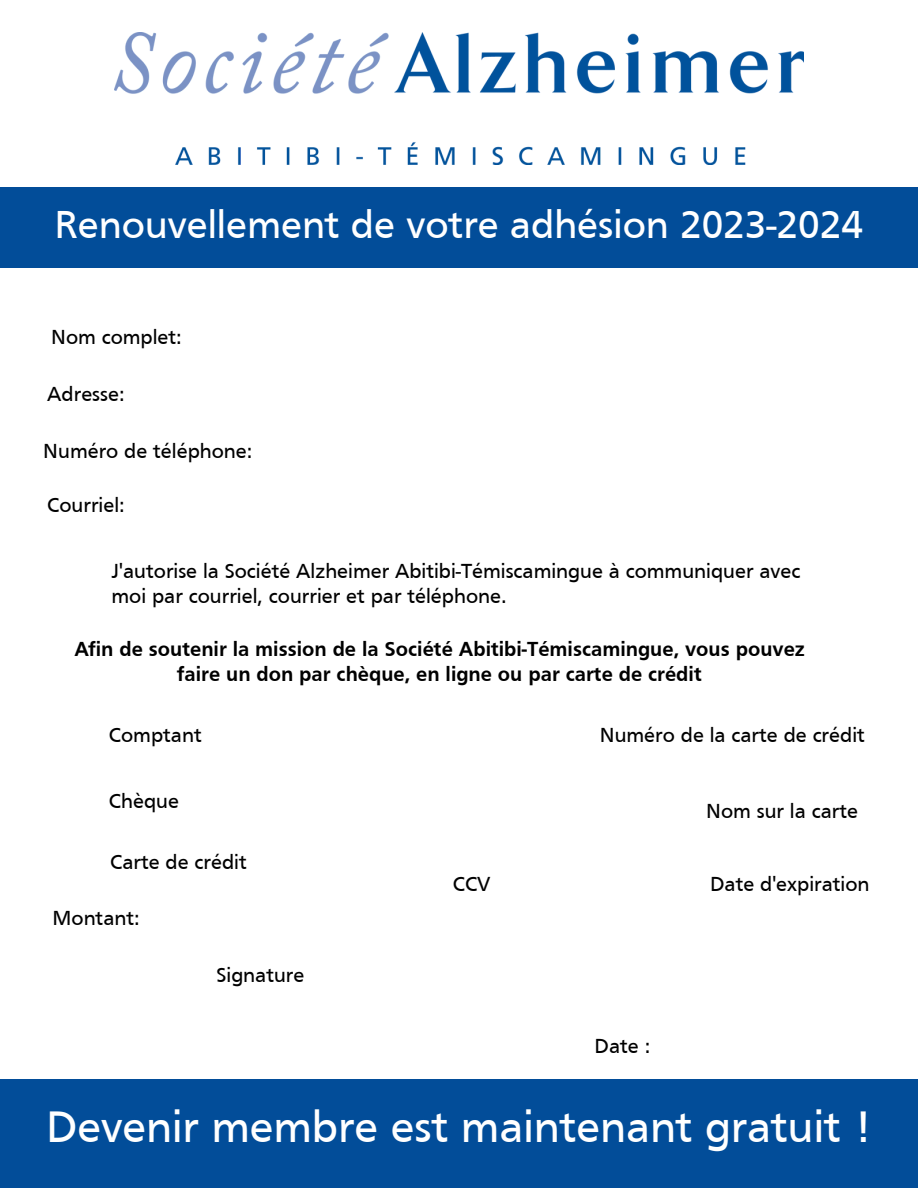
<style>
.page{position:relative;width:918px;height:1188px;background:#fff}
.page>*{position:absolute;margin:0;border:0;box-sizing:border-box;transform-origin:0 0}
.t1{font:45.45px "Frutiger";color:#fff}
.t2{font:40.2px "Frutiger";color:#fff}
.t3{font:21px/25.2px "Frutiger";color:#000}
.t4{font:700 21px/25.2px "Frutiger";color:#000;text-align:center}
</style>
<div class="page">
<div style="left:0;top:1079px;width:918px;height:109px;background:#024d99"></div>
<img style="left:115px;top:33px;width:688px;height:131px">
<div style="left:0;top:188px;width:918px;height:80px;background:#024d99"></div>
<p class="t2" style="left:54px;top:209px;width:810px">Renouvellement de votre adhésion 2023-2024</p>
<p class="t3" style="left:51px;top:324px;width:132px">Nom complet:</p>
<p class="t3" style="left:47px;top:381px;width:79px">Adresse:</p>
<p class="t3" style="left:43px;top:438px;width:211px">Numéro de téléphone:</p>
<p class="t3" style="left:47px;top:492px;width:79px">Courriel:</p>
<p class="t3" style="left:112px;top:558px;width:690px">J'autorise la Société Alzheimer Abitibi-Témiscamingue à communiquer avec moi par courriel, courrier et par téléphone.</p>
<p class="t4" style="left:74px;top:636px;width:732px">Afin de soutenir la mission de la Société Abitibi-Témiscamingue, vous pouvez faire un don par chèque, en ligne ou par carte de crédit</p>
<p class="t3" style="left:109px;top:722px;width:94px">Comptant</p>
<p class="t3" style="left:109px;top:789px;width:72px">Chèque</p>
<p class="t3" style="left:110px;top:849px;width:138px">Carte de crédit</p>
<p class="t3" style="left:53px;top:906px;width:89px">Montant:</p>
<p class="t3" style="left:217px;top:962px;width:89px">Signature</p>
<p class="t3" style="left:600px;top:722px;width:266px">Numéro de la carte de crédit</p>
<p class="t3" style="left:706px;top:799px;width:153px">Nom sur la carte</p>
<p class="t3" style="left:453px;top:871px;width:39px">CCV</p>
<p class="t3" style="left:710px;top:871px;width:161px">Date d'expiration</p>
<p class="t3" style="left:595px;top:1034px;width:57px">Date :</p>
<p class="t1" style="left:46px;top:1110px;width:827px">Devenir membre est maintenant gratuit !</p>
</div>
